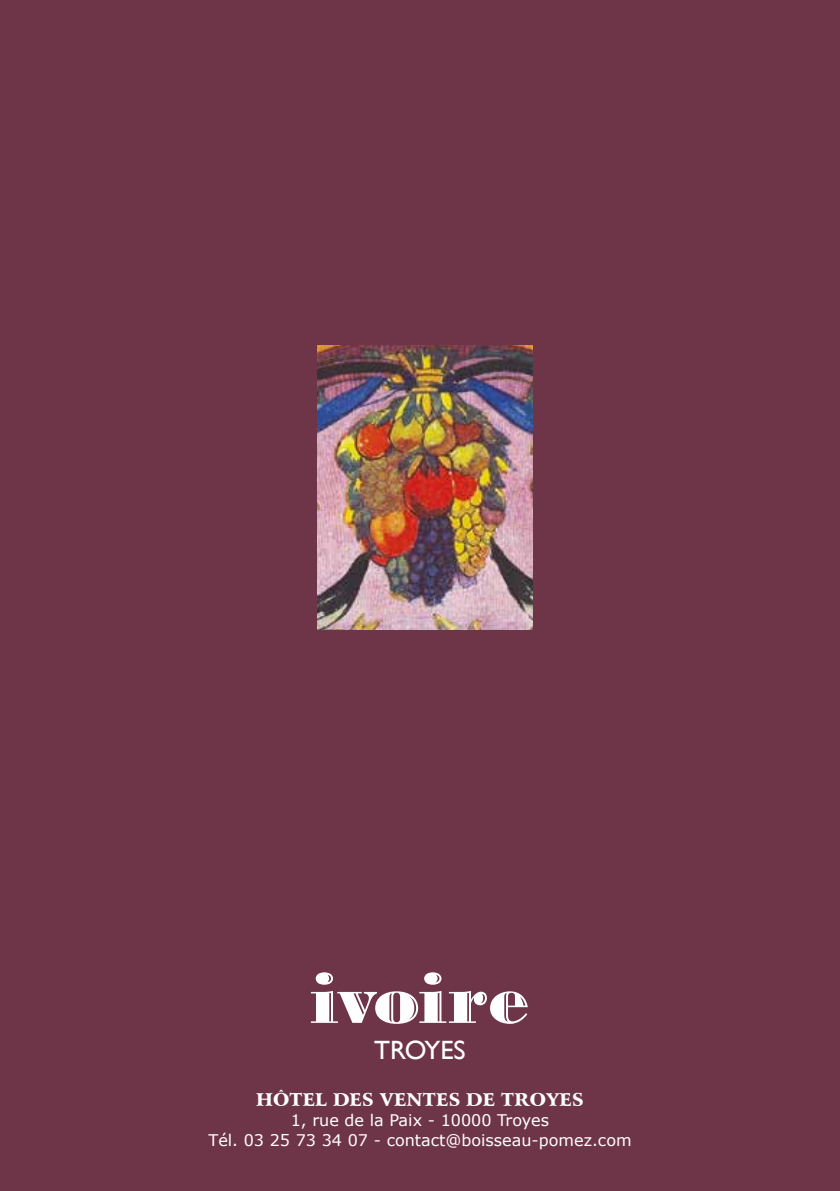
<style>
.page{position:relative;width:840px;height:1191px;background:#fff}
.page>*{position:absolute;margin:0;border:0;box-sizing:border-box;transform-origin:0 0}
.t1{font:76.6px "Bodoni Highlight ICG";letter-spacing:-.03em;color:#fff}
.t2{font:26.4px "Gill Sans";color:#fff}
.t3{font:900 18px "Arrus";color:#fff}
.t4{font:16px/20px "Verdana";color:#fff;text-align:center}
</style>
<div class="page">
<div style="left:0;top:0;width:839px;height:1191px;background:#6e3548"></div>
<img style="left:317px;top:346px;width:215px;height:283px">
<h1 class="t1" style="left:309px;top:955px;width:222px">ivoire</h1>
<h2 class="t2" style="left:374px;top:1034px;width:93px">TROYES</h2>
<p class="t3" style="left:256px;top:1087px;width:329px">HÔTEL DES VENTES DE TROYES</p>
<p class="t4" style="left:208px;top:1110px;width:424px">1, rue de la Paix - 10000 Troyes<br>Tél. 03 25 73 34 07 - contact@boisseau-pomez.com</p>
</div>
